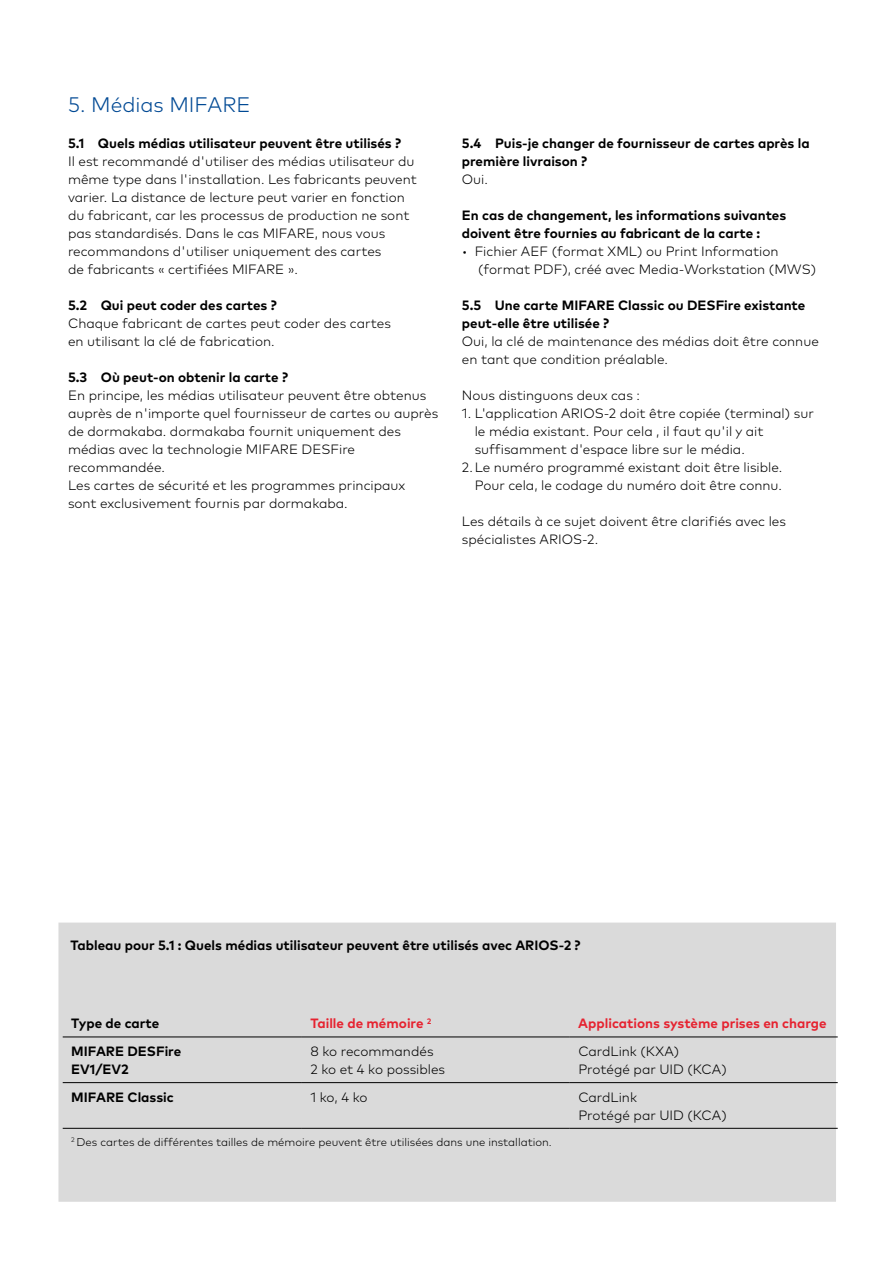
<style>
.page{position:relative;width:893px;height:1263px;background:#fff}
.page>*{position:absolute;margin:0;border:0;box-sizing:border-box;transform-origin:0 0}
.t1{font:300 21px "Mark Pro";color:#004994}
.t2{font:300 13.5px/18px "Mark Pro";color:#000}
.t3{font:700 13.5px/18px "Mark Pro";color:#000}
.t4{font:700 13.5px "Mark Pro";color:#e62330}
.t5{font:300 11.25px "Mark Pro";color:#000}
</style>
<div class="page">
<div style="left:58px;top:922px;width:778px;height:280px;background:#dadada;border:2px solid #dadada"></div>
<hr style="left:63px;top:1037px;width:239px;height:1px;background:#000">
<hr style="left:302px;top:1037px;width:268px;height:1px;background:#000">
<hr style="left:570px;top:1037px;width:268px;height:1px;background:#000">
<hr style="left:63px;top:1082px;width:239px;height:1px;background:#000">
<hr style="left:302px;top:1082px;width:268px;height:1px;background:#000">
<hr style="left:570px;top:1082px;width:268px;height:1px;background:#000">
<hr style="left:63px;top:1128px;width:239px;height:1px;background:#000">
<hr style="left:302px;top:1128px;width:268px;height:1px;background:#000">
<hr style="left:570px;top:1128px;width:268px;height:1px;background:#000">
<h1 class="t1" style="left:68px;top:89px;width:184px">5. Médias MIFARE</h1>
<p class="t3" style="left:68px;top:134px;width:335px">5.1 Quels médias utilisateur peuvent être utilisés ?</p>
<p class="t2" style="left:68px;top:152px;width:350px">Il est recommandé d'utiliser des médias utilisateur du même type dans l'installation. Les fabricants peuvent varier. La distance de lecture peut varier en fonction du fabricant, car les processus de production ne sont pas standardisés. Dans le cas MIFARE, nous vous recommandons d'utiliser uniquement des cartes<br>de fabricants « certifiées MIFARE ».</p>
<p class="t3" style="left:68px;top:296px;width:210px">5.2 Qui peut coder des cartes ?</p>
<p class="t2" style="left:68px;top:314px;width:324px">Chaque fabricant de cartes peut coder des cartes en utilisant la clé de fabrication.</p>
<p class="t3" style="left:68px;top:368px;width:221px">5.3 Où peut-on obtenir la carte ?</p>
<p class="t2" style="left:68px;top:386px;width:372px">En principe, les médias utilisateur peuvent être obtenus auprès de n'importe quel fournisseur de cartes ou auprès de dormakaba. dormakaba fournit uniquement des médias avec la technologie MIFARE DESFire recommandée.<br>Les cartes de sécurité et les programmes principaux<br>sont exclusivement fournis par dormakaba.</p>
<p class="t3" style="left:462px;top:133px;width:349px">5.4 Puis-je changer de fournisseur de cartes après la première livraison ?</p>
<p class="t2" style="left:462px;top:170px;width:28px">Oui.</p>
<p class="t3" style="left:462px;top:205px;width:326px">En cas de changement, les informations suivantes doivent être fournies au fabricant de la carte :</p>
<p class="t2" style="left:478px;top:242px;width:339px;text-indent:-16px">• Fichier AEF (format XML) ou Print Information (format PDF), créé avec Media-Workstation (MWS)</p>
<p class="t3" style="left:462px;top:295px;width:345px">5.5 Une carte MIFARE Classic ou DESFire existante peut-elle être utilisée ?</p>
<p class="t2" style="left:462px;top:332px;width:359px">Oui, la clé de maintenance des médias doit être connue en tant que condition préalable.</p>
<p class="t2" style="left:462px;top:386px;width:180px">Nous distinguons deux cas :</p>
<p class="t2" style="left:462px;top:404px;width:353px">1. L'application ARIOS-2 doit être copiée (terminal) sur</p>
<p class="t2" style="left:475px;top:422px;width:290px">le média existant. Pour cela , il faut qu'il y ait</p>
<p class="t2" style="left:475px;top:440px;width:272px">suffisamment d'espace libre sur le média.</p>
<p class="t2" style="left:462px;top:458px;width:322px">2.Le numéro programmé existant doit être lisible.</p>
<p class="t2" style="left:475px;top:476px;width:309px">Pour cela, le codage du numéro doit être connu.</p>
<p class="t2" style="left:462px;top:512px;width:326px">Les détails à ce sujet doivent être clarifiés avec les spécialistes ARIOS-2.</p>
<p class="t3" style="left:71px;top:935px;width:512px">Tableau pour 5.1 : Quels médias utilisateur peuvent être utilisés avec ARIOS-2 ?</p>
<p class="t3" style="left:71px;top:1013px;width:90px">Type de carte</p>
<p class="t4" style="left:310px;top:1013px;width:123px">Taille de mémoire <sup>2</sup></p>
<p class="t4" style="left:578px;top:1013px;width:250px">Applications système prises en charge</p>
<p class="t3" style="left:71px;top:1041px;width:112px">MIFARE DESFire<br>EV1/EV2</p>
<p class="t2" style="left:310px;top:1041px;width:136px">8 ko recommandés<br>2 ko et 4 ko possibles</p>
<p class="t2" style="left:578px;top:1041px;width:150px">CardLink (KXA)<br>Protégé par UID (KCA)</p>
<p class="t3" style="left:71px;top:1087px;width:104px">MIFARE Classic</p>
<p class="t2" style="left:310px;top:1087px;width:59px">1 ko, 4 ko</p>
<p class="t2" style="left:578px;top:1087px;width:150px">CardLink<br>Protégé par UID (KCA)</p>
<p class="t5" style="left:71px;top:1133px;width:482px"><sup>2</sup> Des cartes de différentes tailles de mémoire peuvent être utilisées dans une installation.</p>
</div>
